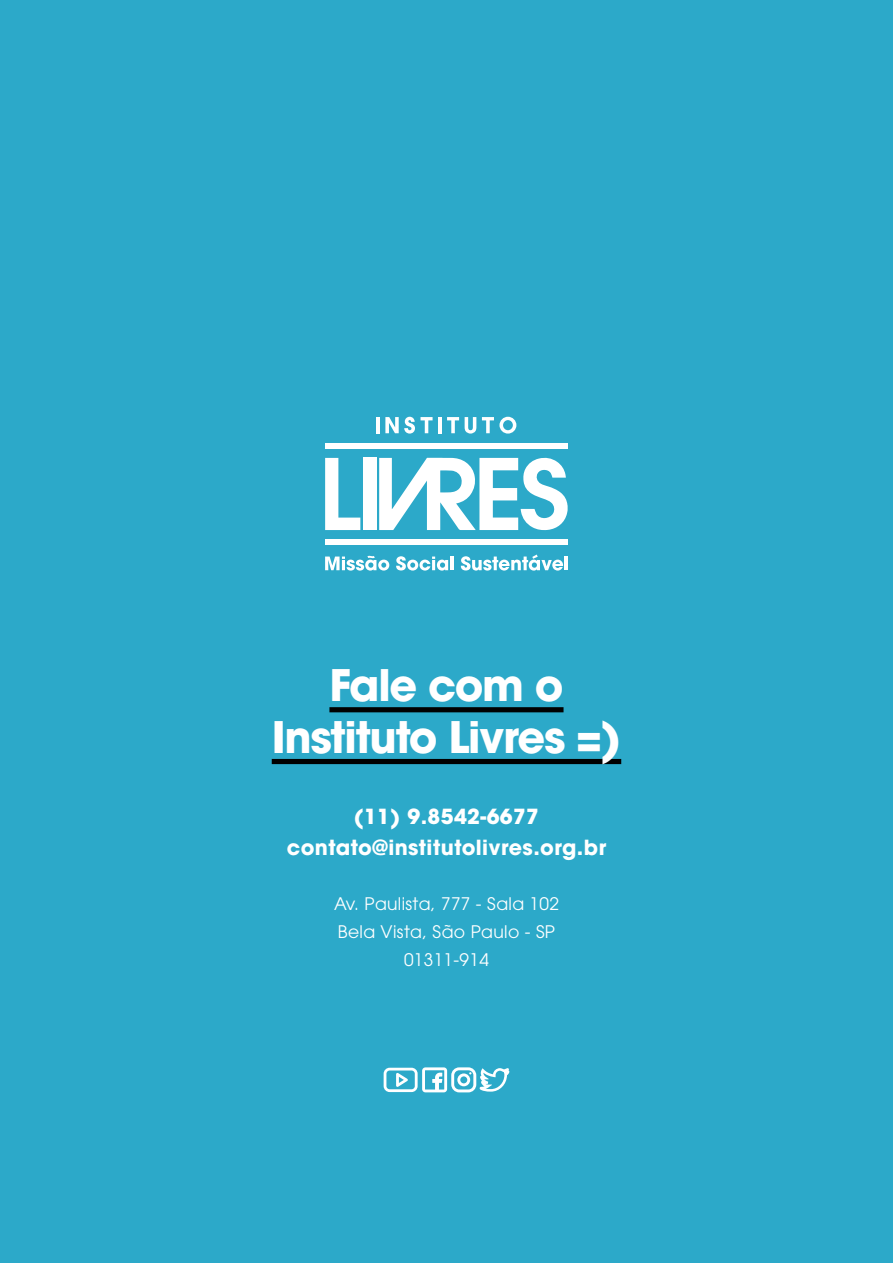
<style>
.page{position:relative;width:893px;height:1263px;background:#2ca9c9}
.page>*{position:absolute;margin:0;border:0;box-sizing:border-box;transform-origin:0 0}
.t1{font:700 43.05px/51.8px "ITC Avant Garde Pro";letter-spacing:-.03em;color:#fff;text-align:center}
.t2{font:700 20.7px/31px "ITC Avant Garde Pro";letter-spacing:.02em;color:#fff;text-align:center}
.t3{font:17.25px/27.6px "ITC Avant Garde Pro";letter-spacing:.02em;color:#fff;text-align:center}
</style>
<div class="page">
<svg style="left:379px;top:457px;width:189px;height:73px"></svg>
<svg style="left:325px;top:458px;width:35px;height:72px"></svg>
<div style="left:363px;top:458px;width:14px;height:72px;background:#fff"></div>
<div style="left:325px;top:443px;width:243px;height:5px;background:#fff"></div>
<div style="left:325px;top:539px;width:243px;height:6px;background:#fff"></div>
<hr style="left:376px;top:417px;width:4px;height:16px;background:#fff">
<svg style="left:385px;top:417px;width:48px;height:17px"></svg>
<hr style="left:438px;top:417px;width:3px;height:16px;background:#fff">
<svg style="left:447px;top:417px;width:12px;height:16px"></svg>
<svg style="left:465px;top:417px;width:11px;height:17px"></svg>
<svg style="left:482px;top:417px;width:34px;height:17px"></svg>
<svg style="left:325px;top:556px;width:64px;height:15px"></svg>
<svg style="left:396px;top:556px;width:52px;height:15px"></svg>
<hr style="left:450px;top:556px;width:4px;height:14px;background:#fff">
<svg style="left:461px;top:554px;width:102px;height:17px"></svg>
<hr style="left:565px;top:556px;width:3px;height:14px;background:#fff">
<svg style="left:384px;top:1067px;width:125px;height:25px"></svg>
<div style="left:329px;top:707px;width:234px;height:5px;background:#000"></div>
<div style="left:272px;top:759px;width:349px;height:5px;background:#000"></div>
<h1 class="t1" style="left:272px;top:659px;width:351px">Fale com o<br>Instituto Livres =)</h1>
<p class="t2" style="left:287px;top:801px;width:321px">(11) 9.8542-6677 contato@institutolivres.org.br</p>
<p class="t3" style="left:334px;top:890px;width:226px">Av. Paulista, 777 - Sala 102<br>Bela Vista, São Paulo - SP<br>01311-914</p>
</div>
